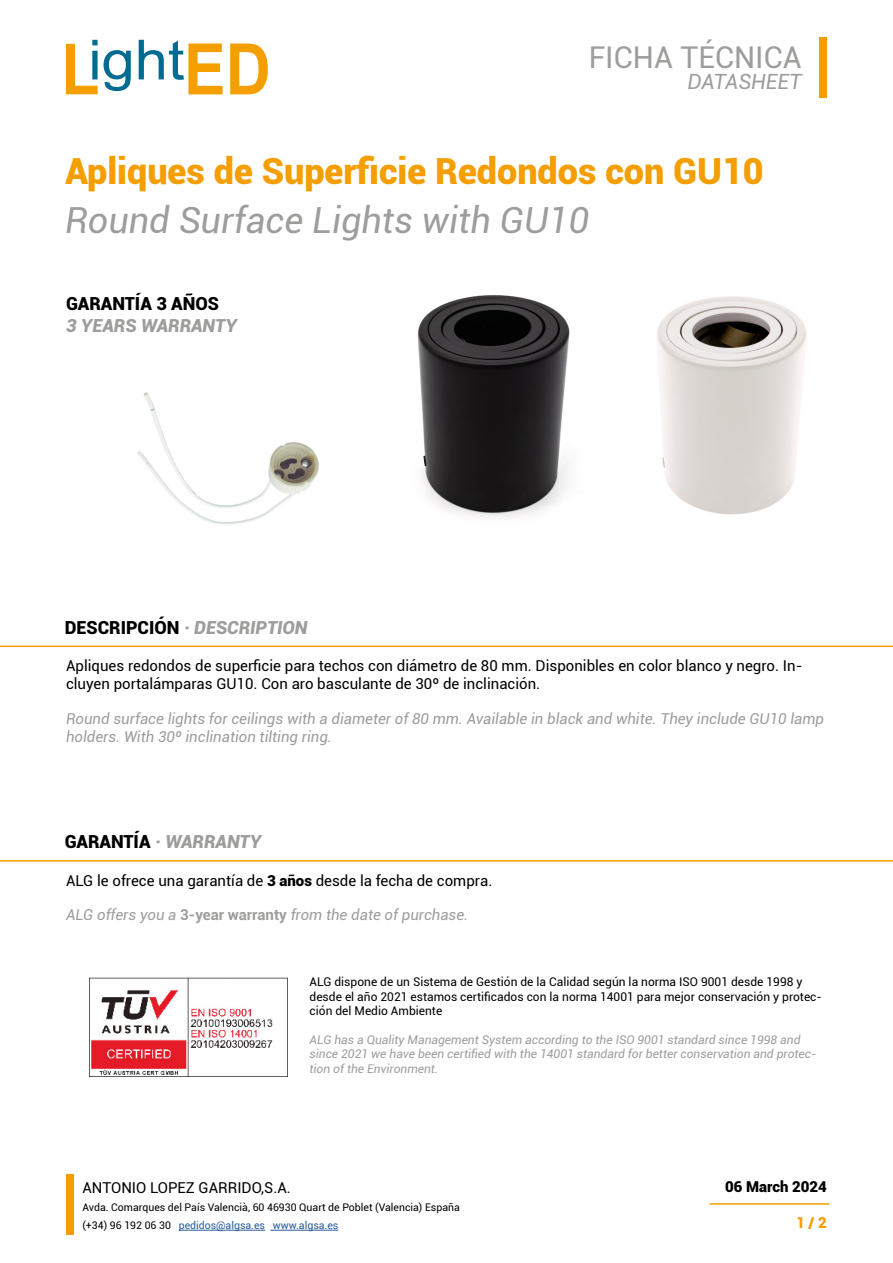
<style>
.page{position:relative;width:893px;height:1263px;background:#fff}
.page>*{position:absolute;margin:0;border:0;box-sizing:border-box;transform-origin:0 0}
.t1{font:900 36px "Roboto";color:#f59e00}
.t2{font:italic 36px "Roboto";color:#9d9d9c}
.t3{font:30px "Roboto";color:#9d9d9c}
.t4{font:italic 21px "Roboto";color:#9d9d9c}
.t5{font:italic 900 18px "Roboto";color:#9d9d9c}
.t6{font:900 18px "Roboto";color:#000}
.t7{font:15px/18px "Roboto";color:#000}
.t8{font:italic 15px/18px "Roboto";color:#9d9d9c}
.t9{font:900 15px "Roboto";color:#000}
.t10{font:900 15px "Roboto";color:#f59e00}
.t11{font:italic 12px/14.4px "Roboto";color:#9d9d9c}
.t12{font:12px/14.4px "Roboto";color:#000}
.t13{font:10.5px/18px "Roboto";color:#000}
.s1{font-style:normal;color:#000}
.s2{font-weight:900}
.s3{font-weight:700;font-style:normal}
.s4{color:#275b9b}
</style>
<div class="page">
<svg style="left:66px;top:40px;width:32px;height:54px"></svg>
<svg style="left:104px;top:50px;width:27px;height:41px"></svg>
<svg style="left:139px;top:40px;width:84px;height:54px"></svg>
<svg style="left:230px;top:44px;width:38px;height:50px"></svg>
<hr style="left:179px;top:1230px;width:86px;height:1px;background:#275b9b">
<hr style="left:270px;top:1230px;width:68px;height:1px;background:#275b9b">
<div style="left:819px;top:37px;width:8px;height:60px;background:#f59e00"></div>
<div style="left:66px;top:1175px;width:8px;height:60px;background:#f59e00"></div>
<hr style="left:710px;top:1203px;width:119px;height:2px;background:#f59e00">
<hr style="left:0;top:645px;width:893px;height:2px;background:#f59e00">
<img style="left:89px;top:977px;width:198px;height:100px">
<hr style="left:0;top:860px;width:893px;height:1px;background:#f59e00">
<img style="left:137px;top:392px;width:182px;height:133px">
<img style="left:657px;top:296px;width:150px;height:219px">
<img style="left:417px;top:295px;width:153px;height:223px">
<h2 class="t3" style="left:589px;top:36px;width:214px">FICHA TÉCNICA</h2>
<h3 class="t4" style="left:687px;top:67px;width:116px">DATASHEET</h3>
<h1 class="t1" style="left:65px;top:145px;width:700px">Apliques de Superficie Redondos con GU10</h1>
<h1 class="t2" style="left:65px;top:195px;width:525px">Round Surface Lights with GU10</h1>
<p class="t6" style="left:66px;top:291px;width:155px">GARANTÍA 3 AÑOS</p>
<p class="t5" style="left:66px;top:313px;width:172px">3 YEARS WARRANTY</p>
<p class="t5" style="left:65px;top:615px;width:244px"><span class="s1">DESCRIPCIÓN</span> · DESCRIPTION</p>
<p class="t7" style="left:66px;top:656px;width:738px">Apliques redondos de superficie para techos con diámetro de 80 mm. Disponibles en color blanco y negro. In&shy;cluyen portalámparas GU10. Con aro basculante de 30º de inclinación.</p>
<p class="t8" style="left:66px;top:709px;width:759px">Round surface lights for ceilings with a diameter of 80 mm. Available in black and white. They include GU10 lamp holders. With 30º inclination tilting ring.</p>
<p class="t5" style="left:65px;top:829px;width:198px"><span class="s1">GARANTÍA</span> · WARRANTY</p>
<p class="t7" style="left:66px;top:871px;width:428px">ALG le ofrece una garantía de <span class="s2">3 años</span> desde la fecha de compra.</p>
<p class="t8" style="left:66px;top:905px;width:404px">ALG offers you a <span class="s3">3-year warranty</span> from the date of purchase.</p>
<p class="t12" style="left:310px;top:974px;width:514px">ALG dispone de un Sistema de Gestión de la Calidad según la norma ISO 9001 desde 1998 y desde el año 2021 estamos certificados con la norma 14001 para mejor conservación y protec&shy;ción del Medio Ambiente</p>
<p class="t11" style="left:310px;top:1032px;width:508px">ALG has a Quality Management System according to the ISO 9001 standard since 1998 and since 2021 we have been certified with the 14001 standard for better conservation and protec&shy;tion of the Environment.</p>
<p class="t7" style="left:82px;top:1178px;width:210px">ANTONIO LOPEZ GARRIDO,S.A.</p>
<p class="t13" style="left:82px;top:1198px;width:379px">Avda. Comarques del País Valencià, 60 46930 Quart de Poblet (Valencia) España (+34) 96 192 06 30 <span class="s4">pedidos@algsa.es www.algsa.es</span></p>
<p class="t9" style="left:725px;top:1176px;width:103px">06 March 2024</p>
<p class="t10" style="left:796px;top:1212px;width:32px">1 / 2</p>
</div>
